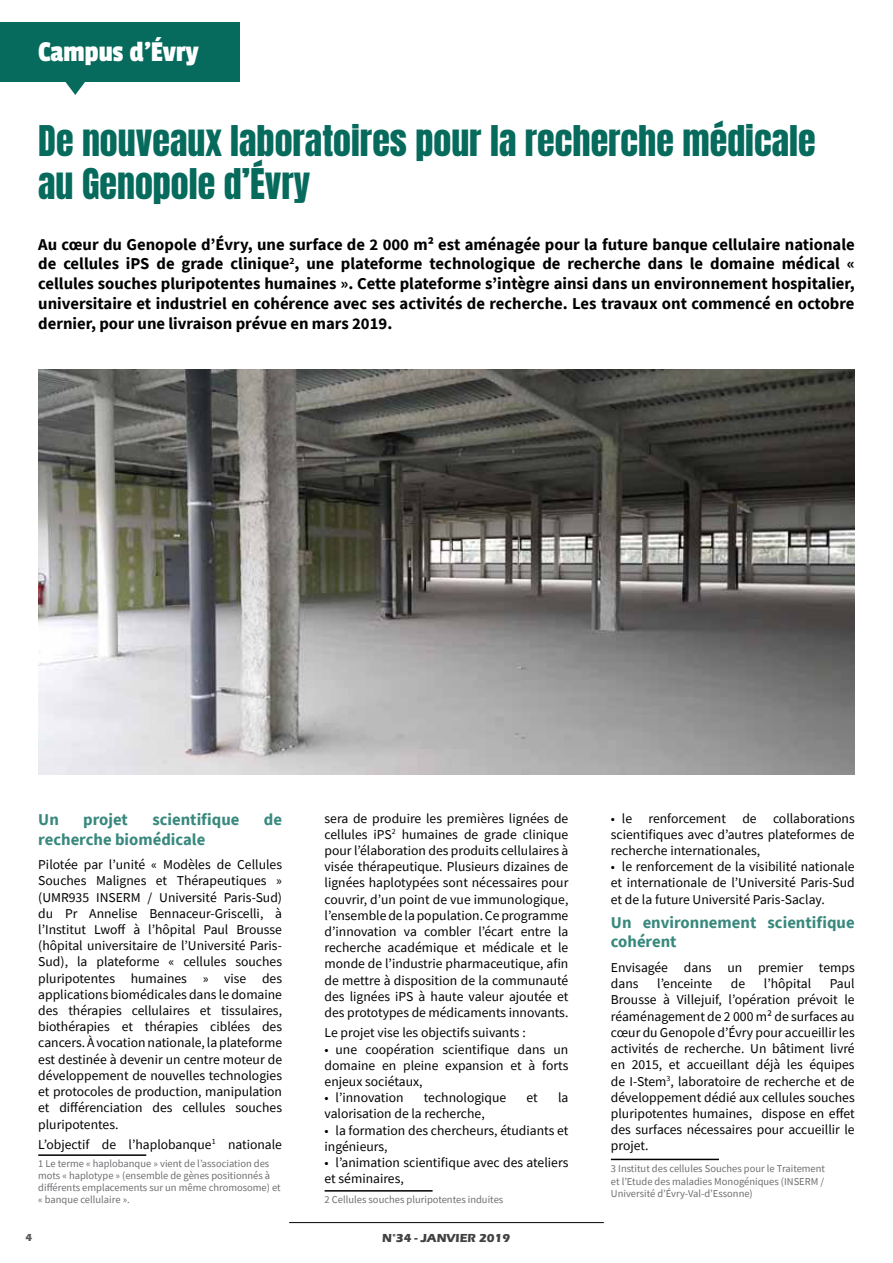
<style>
.page{position:relative;width:893px;height:1263px;background:#fff}
.page>*{position:absolute;margin:0;border:0;box-sizing:border-box;transform-origin:0 0}
.t1{font:36px/43.2px "Anton";color:#066a5c}
.t2{font:30px "Passion One";color:#fff}
.t3{font:700 16.5px/19.8px "Source Sans Pro";color:#000;text-align:justify}
.t4{font:700 16.5px/19.8px "Source Sans Pro";color:#38887d}
.t5{font:13.5px/16.2px "Source Sans Pro";color:#000;text-align:justify}
.t6{font:700 12px "Eras ITC";color:#414042}
.t7{font:10.5px/12px "Source Sans Pro";color:#6d6e71;text-align:justify}
.t8{font:700 10.5px "Eras ITC";color:#58595b}
</style>
<div class="page">
<hr style="left:289px;top:1222px;width:315px;height:1px;background:#000">
<hr style="left:325px;top:1190px;width:108px;height:1px;background:#000">
<hr style="left:611px;top:1159px;width:108px;height:1px;background:#000">
<hr style="left:38px;top:1154px;width:108px;height:2px;background:#000">
<img style="left:38px;top:370px;width:817px;height:404px">
<div style="left:0;top:22px;width:240px;height:59px;background:#066a5c"></div>
<svg style="left:61px;top:81px;width:28px;height:14px"></svg>
<h2 class="t2" style="left:38px;top:36px;width:162px">Campus d’Évry</h2>
<h1 class="t1" style="left:38px;top:122px;width:779px">De nouveaux laboratoires pour la recherche médicale au Genopole d’Évry</h1>
<p class="t3" style="left:38px;top:234px;width:818px">Au cœur du Genopole d’Évry, une surface de 2 000 m² est aménagée pour la future banque cellulaire nationale de cellules iPS de grade clinique<sup>2</sup>, une plateforme technologique de recherche dans le domaine médical « cellules souches pluripotentes humaines ». Cette plateforme s’intègre ainsi dans un environnement hospitalier, universitaire et industriel en cohérence avec ses activités de recherche. Les travaux ont commencé en octobre dernier, pour une livraison prévue en mars 2019.</p>
<p class="t4" style="left:38px;top:809px;width:22px">Un</p>
<p class="t4" style="left:83px;top:809px;width:46px">projet</p>
<p class="t4" style="left:152px;top:809px;width:89px">scientifique</p>
<p class="t4" style="left:264px;top:809px;width:20px">de</p>
<p class="t4" style="left:38px;top:829px;width:169px">recherche biomédicale</p>
<p class="t5" style="left:38px;top:856px;width:245px">Pilotée par l’unité « Modèles de Cellules Souches Malignes et Thérapeutiques » (UMR935 INSERM / Université Paris-Sud) du Pr Annelise Bennaceur-Griscelli, à l’Institut Lwoff à l’hôpital Paul Brousse (hôpital universitaire de l’Université Paris-Sud), la plateforme « cellules souches pluripotentes humaines » vise des applications biomédicales dans le domaine des thérapies cellulaires et tissulaires, biothérapies et thérapies ciblées des cancers. À vocation nationale, la plateforme est destinée à devenir un centre moteur de développement de nouvelles technologies et protocoles de production, manipulation et différenciation des cellules souches pluripotentes.</p>
<p class="t5" style="left:38px;top:1136px;width:245px">L’objectif de l’haplobanque<sup>1</sup> nationale</p>
<p class="t7" style="left:38px;top:1158px;width:244px;text-align:left">1 Le terme « haplobanque » vient de l’association des mots « haplotype » (ensemble de gènes positionnés à différents emplacements sur un même chromosome) et « banque cellulaire ».</p>
<p class="t5" style="left:325px;top:810px;width:245px">sera de produire les premières lignées de cellules iPS<sup>2</sup> humaines de grade clinique pour l’élaboration des produits cellulaires à visée thérapeutique. Plusieurs dizaines de lignées haplotypées sont nécessaires pour couvrir, d’un point de vue immunologique, l’ensemble de la population. Ce programme d’innovation va combler l’écart entre la recherche académique et médicale et le monde de l’industrie pharmaceutique, afin de mettre à disposition de la communauté des lignées iPS à haute valeur ajoutée et des prototypes de médicaments innovants.</p>
<p class="t5" style="left:325px;top:1025px;width:203px">Le projet vise les objectifs suivants :</p>
<p class="t5" style="left:325px;top:1041px;width:245px">• une coopération scientifique dans un domaine en pleine expansion et à forts enjeux sociétaux,</p>
<p class="t5" style="left:325px;top:1089px;width:81px">• l’innovation</p>
<p class="t5" style="left:424px;top:1089px;width:84px">technologique</p>
<p class="t5" style="left:527px;top:1089px;width:13px">et</p>
<p class="t5" style="left:558px;top:1089px;width:12px">la</p>
<p class="t5" style="left:325px;top:1106px;width:162px">valorisation de la recherche,</p>
<p class="t5" style="left:325px;top:1122px;width:245px">• la formation des chercheurs, étudiants et ingénieurs,</p>
<p class="t5" style="left:325px;top:1154px;width:245px">• l’animation scientifique avec des ateliers et séminaires,</p>
<p class="t7" style="left:325px;top:1194px;width:180px">2 Cellules souches pluripotentes induites</p>
<p class="t8" style="left:26px;top:1231px;width:8px">4</p>
<p class="t6" style="left:382px;top:1231px;width:129px">N°34 - JANVIER 2019</p>
<p class="t5" style="left:611px;top:810px;width:245px">• le renforcement de collaborations scientifiques avec d’autres plateformes de recherche internationales,</p>
<p class="t5" style="left:611px;top:858px;width:245px">• le renforcement de la visibilité nationale et internationale de l’Université Paris-Sud et de la future Université Paris-Saclay.</p>
<p class="t4" style="left:611px;top:912px;width:245px">Un environnement scientifique cohérent</p>
<p class="t5" style="left:611px;top:959px;width:245px">Envisagée dans un premier temps dans</p>
<p class="t5" style="left:657px;top:975px;width:56px">l’enceinte</p>
<p class="t5" style="left:731px;top:975px;width:16px">de</p>
<p class="t5" style="left:764px;top:975px;width:49px">l’hôpital</p>
<p class="t5" style="left:611px;top:975px;width:245px;text-indent:219px">Paul Brousse à Villejuif, l’opération prévoit le réaménagement de 2 000 m² de surfaces au cœur du Genopole d’Évry pour accueillir les activités de recherche. Un bâtiment livré en 2015, et accueillant déjà les équipes de I-Stem<sup>3</sup>, laboratoire de recherche et de développement dédié aux cellules souches pluripotentes humaines, dispose en effet des surfaces nécessaires pour accueillir le projet.</p>
<p class="t7" style="left:611px;top:1162px;width:216px;line-height:12.6px">3 Institut des cellules Souches pour le Traitement et l’Etude des maladies Monogéniques (INSERM / Université d’Évry-Val-d’Essonne)</p>
</div>
